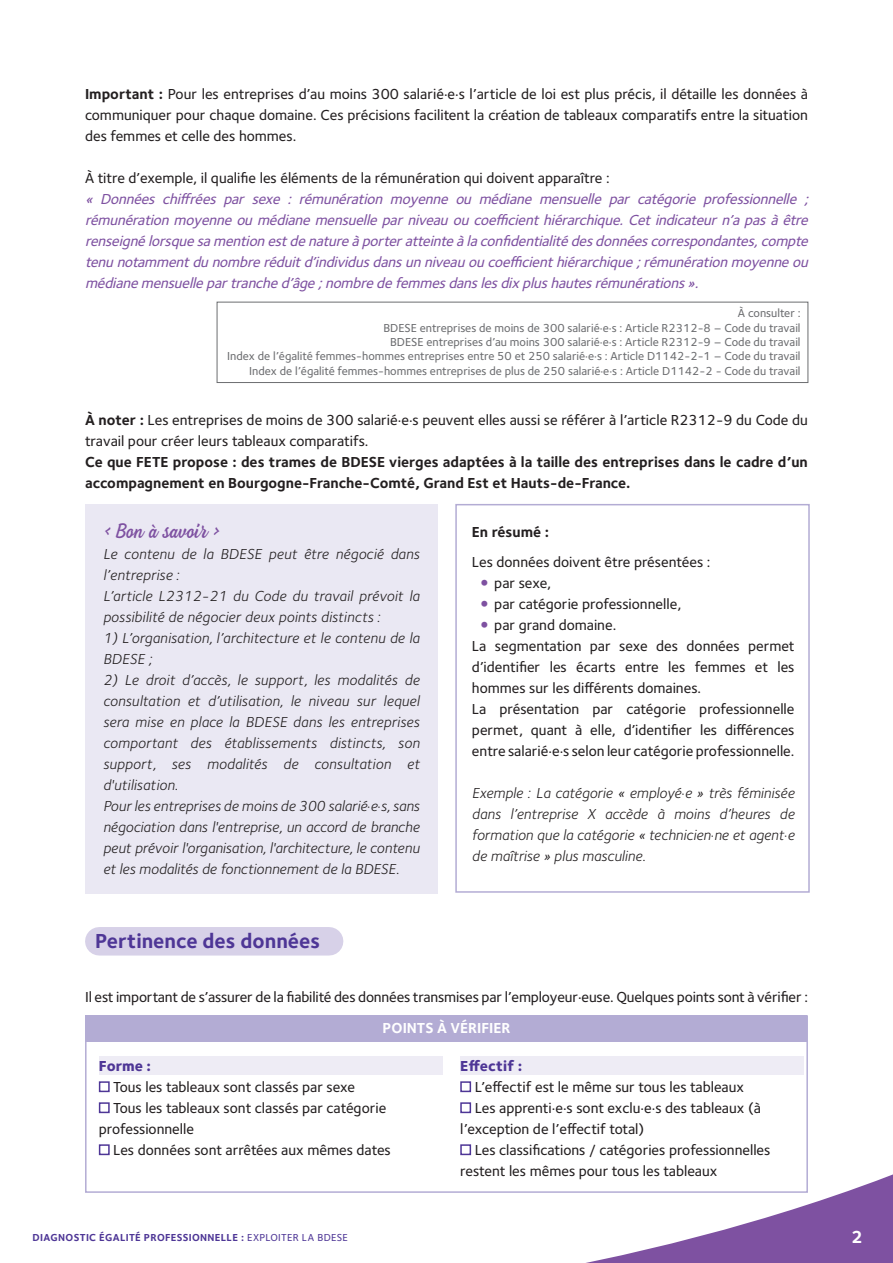
<style>
.page{position:relative;width:893px;height:1263px;background:#fff}
.page>*{position:absolute;margin:0;border:0;box-sizing:border-box;transform-origin:0 0}
.t1{font:700 21px "Foundry Sterling";color:#4e3696}
.t2{font:19.5px "Beach Bar";color:#7e51a1}
.t3{font:700 18px "Foundry Sterling";color:#fff}
.t4{font:500 15px/21px "Foundry Sterling";color:#231f20}
.t5{font:italic 15px/21px "Foundry Sterling";letter-spacing:.01em;color:#231f20}
.t6{font:italic 500 15px/21px "Foundry Sterling";color:#7e51a1;text-align:justify}
.t7{font:700 15px/21px "Foundry Sterling";color:#231f20}
.t8{font:800 15px "Foundry Sterling";color:#4e3696}
.t9{font:700 15px "Foundry Sterling";color:#fff}
.t10{font:500 12px/14.4px "Foundry Sterling";color:#6c6d70;text-align:right}
.t11{font:700 10.5px "Foundry Sterling";letter-spacing:.03em;color:#4e3696}
.s1{font-weight:700}
.s2{font-family:"Zapfino";font-weight:400;color:#7e51a1}
.s3{font-weight:500}
</style>
<div class="page">
<div style="left:99px;top:927px;width:230px;height:28px;background:#d7d1e8"></div>
<div style="left:85px;top:505px;width:353px;height:389px;background:#eae8f3"></div>
<div style="left:455px;top:504px;width:355px;height:389px;border:2px solid #b3acd4"></div>
<svg style="left:386px;top:1114px;width:507px;height:149px"></svg>
<div style="left:99px;top:1057px;width:343px;height:18px;background:#eeecf5"></div>
<div style="left:99px;top:1081px;width:11px;height:11px;border:2px solid #4e3696"></div>
<div style="left:99px;top:1102px;width:11px;height:11px;border:2px solid #4e3696"></div>
<div style="left:99px;top:1144px;width:11px;height:11px;border:2px solid #4e3696"></div>
<div style="left:460px;top:1057px;width:344px;height:18px;background:#eeecf5"></div>
<div style="left:460px;top:1081px;width:11px;height:11px;border:2px solid #4e3696"></div>
<div style="left:460px;top:1102px;width:11px;height:11px;border:2px solid #4e3696"></div>
<div style="left:460px;top:1144px;width:11px;height:11px;border:2px solid #4e3696"></div>
<div style="left:217px;top:302px;width:591px;height:81px;border:1px solid #6c6d70"></div>
<div style="left:85px;top:1015px;width:722px;height:27px;background:#b3acd4"></div>
<p class="t4" style="left:85px;top:84px;width:724px;text-align:justify"><span class="s1">Important :</span> Pour les entreprises d’au moins 300 salarié·e·s l’article de loi est plus précis, il détaille les données à communiquer pour chaque domaine. Ces précisions facilitent la création de tableaux comparatifs entre la situation des femmes et celle des hommes.</p>
<p class="t4" style="left:85px;top:168px;width:526px">À titre d’exemple, il qualifie les éléments de la rémunération qui doivent apparaître :</p>
<p class="t6" style="left:85px;top:189px;width:729px">« Données chiffrées par sexe : rémunération moyenne ou médiane mensuelle par catégorie professionnelle ; rémunérationmoyenneoumédianemensuelleparniveauoucoefficienthiérarchique.Cetindicateurn’apasàêtre renseignélorsquesamentionestdenatureàporteratteinteàlaconfidentialitédesdonnéescorrespondantes,compte tenunotammentdunombreréduitd’individusdansunniveauoucoefficienthiérarchique;rémunérationmoyenneou médianemensuellepartranched’âge;nombredefemmesdanslesdixplushautesrémunérations».</p>
<p class="t10" style="left:227px;top:306px;width:575px">À consulter :<br>BDESE entreprises de moins de 300 salarié·e·s : Article R2312-8 – Code du travail<br>BDESE entreprises d’au moins 300 salarié·e·s : Article R2312-9 – Code du travail<br>Index de l’égalité femmes-hommes entreprises entre 50 et 250 salarié·e·s : Article D1142-2-1 – Code du travail Index de l’égalité femmes-hommes entreprises de plus de 250 salarié·e·s : Article D1142-2 - Code du travail</p>
<p class="t4" style="left:85px;top:409px;width:724px"><span class="s1">À noter :</span> Les entreprises de moins de 300 salarié·e·s peuvent elles aussi se référer à l’article R2312-9 du Code du travail pour créer leurs tableaux comparatifs.</p>
<p class="t7" style="left:85px;top:452px;width:724px">Ce que FETE propose : des trames de BDESE vierges adaptées à la taille des entreprises dans le cadre d’un accompagnement en Bourgogne-Franche-Comté, Grand Est et Hauts-de-France.</p>
<h2 class="t2" style="left:104px;top:519px;width:118px">&lt; Bon à savoir &gt;</h2>
<p class="t5" style="left:103px;top:544px;width:318px">Le contenu de la BDESE peut être négocié dans l’entreprise :<br>L’article L2312-21 du Code du travail prévoit la possibilité de négocier deux points distincts :</p>
<p class="t5" style="left:103px;top:628px;width:318px">1) L’organisation, l’architecture et le contenu de la<br>BDESE ;</p>
<p class="t5" style="left:103px;top:670px;width:318px">2) Le droit d’accès, le support, les modalités de consultation et d’utilisation, le niveau sur lequel sera mise en place la BDESE dans les entreprises comportant des établissements distincts, son support, ses modalités de consultation et d'utilisation.<br>Pour les entreprises de moins de 300 salarié·e·s, sans négociation dans l'entreprise, un accord de branche peut prévoir l'organisation, l'architecture, le contenu et les modalités de fonctionnement de la BDESE.</p>
<p class="t7" style="left:472px;top:522px;width:79px">En résumé :</p>
<p class="t4" style="left:472px;top:552px;width:240px">Les données doivent être présentées :</p>
<p class="t4" style="left:472px;top:573px;width:81px"><span class="s2">•</span> par sexe,</p>
<p class="t4" style="left:472px;top:594px;width:211px"><span class="s2">•</span> par catégorie professionnelle,</p>
<p class="t4" style="left:472px;top:615px;width:324px"><span class="s2">•</span> par grand domaine.<br>La segmentation par sexe des données permet d’identifier les écarts entre les femmes et les hommes sur les différents domaines.<br>La présentation par catégorie professionnelle permet, quant à elle, d’identifier les différences entre salarié·e·s selon leur catégorie professionnelle.</p>
<p class="t5" style="left:472px;top:782px;width:324px;text-align:justify">Exemple : La catégorie « employé·e » très féminisée dans l’entreprise X accède à moins d’heures de formation que la catégorie « technicien·ne et agent·e de maîtrise » plus masculine.</p>
<h1 class="t1" style="left:95px;top:928px;width:227px">Pertinence des données</h1>
<p class="t4" style="left:85px;top:987px;width:724px">Il est important de s’assurer de la fiabilité des données transmises par l’employeur·euse. Quelques points sont à vérifier :</p>
<p class="t9" style="left:383px;top:1019px;width:129px">POINTS À VÉRIFIER</p>
<p class="t8" style="left:99px;top:1057px;width:54px">Forme :</p>
<p class="t4" style="left:113px;top:1077px;width:243px">Tous les tableaux sont classés par sexe</p>
<p class="t4" style="left:113px;top:1098px;width:275px">Tous les tableaux sont classés par catégorie</p>
<p class="t4" style="left:99px;top:1119px;width:97px">professionnelle</p>
<p class="t4" style="left:113px;top:1140px;width:279px">Les données sont arrêtées aux mêmes dates</p>
<p class="t8" style="left:460px;top:1057px;width:64px">Effectif :</p>
<p class="t4" style="left:475px;top:1077px;width:271px">L’effectif est le même sur tous les tableaux</p>
<p class="t4" style="left:475px;top:1098px;width:288px">Les apprenti·e·s sont exclu·e·s des tableaux (à</p>
<p class="t4" style="left:460px;top:1119px;width:185px">l’exception de l’effectif total)</p>
<p class="t4" style="left:475px;top:1140px;width:297px">Les classifications / catégories professionnelles</p>
<p class="t4" style="left:460px;top:1161px;width:259px">restent les mêmes pour tous les tableaux</p>
<p class="t11" style="left:33px;top:1231px;width:317px">DIAGNOSTIC ÉGALITÉ PROFESSIONNELLE : <span class="s3">EXPLOITER LA BDESE</span></p>
<p class="t3" style="left:851px;top:1226px;width:13px">2</p>
</div>
